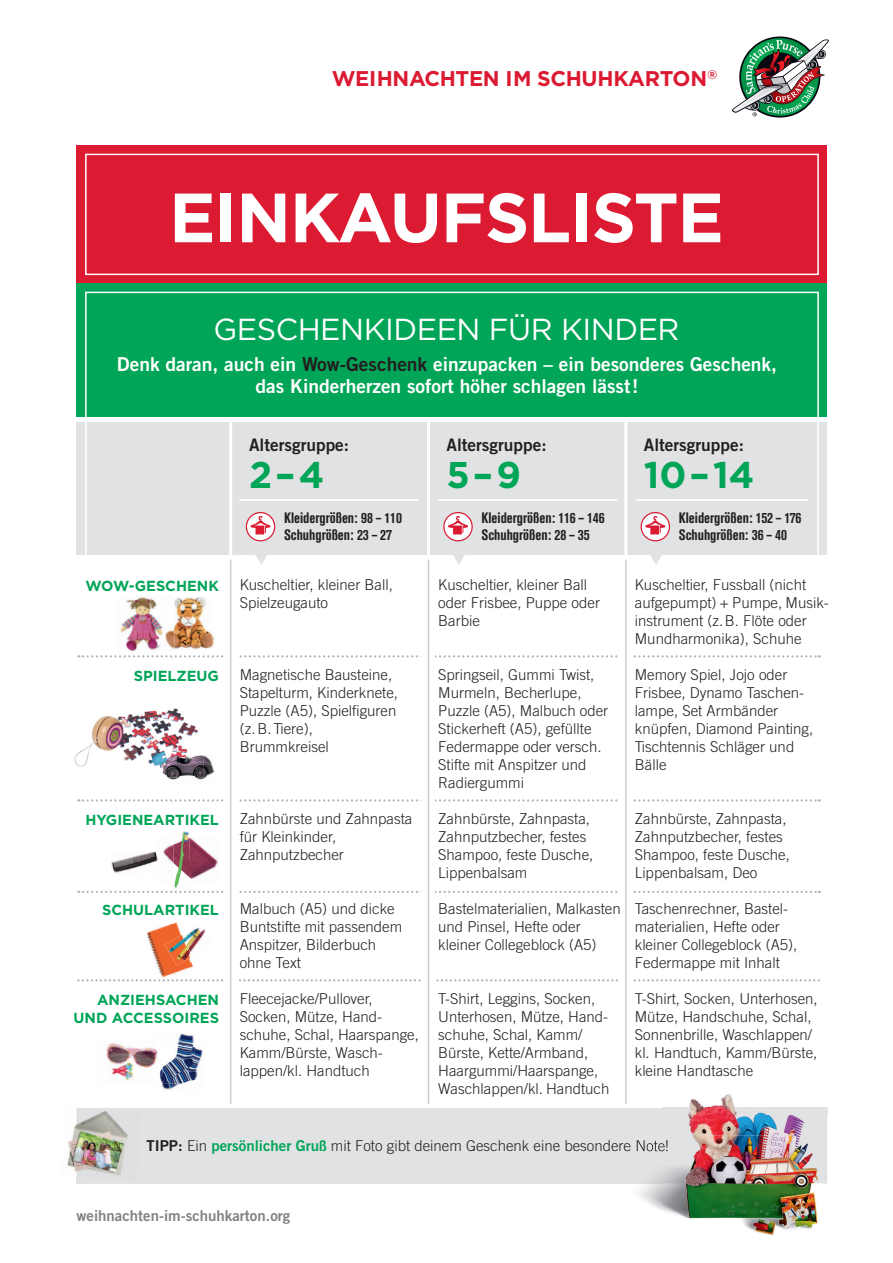
<style>
.page{position:relative;width:893px;height:1263px;background:#fff}
.page>*{position:absolute;margin:0;border:0;box-sizing:border-box;transform-origin:0 0}
.t1{font:700 69.45px "Gotham";letter-spacing:-.02em;color:#fff}
.t2{font:700 37.2px "Gotham";color:#00a557}
.t3{font:30.3px "Gotham";letter-spacing:-.015em;color:#fff}
.t4{font:700 21.3px "Gotham";letter-spacing:-.015em;color:#dc1a32}
.t5{font:19.2px/22.2px "Trade Gothic LT Std Bd 2";color:#fff;text-align:center}
.t6{font:17.25px "Trade Gothic LT Std Bd 2";color:#231f20}
.t7{font:300 15px/18px "Trade Gothic LT Std";color:#231f20}
.t8{font:700 condensed 15px/17.5px "Akzidenz Grotesk BE";color:#231f20}
.t9{font:15px "Trade Gothic LT Std Bd 2";color:#808285}
.t10{font:700 14.55px/18px "Gotham";color:#00a557;text-align:right}
.s1{color:#231f20}
.s2{font-family:"Trade Gothic LT Std Bd 2";font-weight:400}
.s3{font-family:"Trade Gothic LT Std Bd 2";font-weight:400;color:#00a557}
</style>
<div class="page">
<div style="left:77px;top:1114px;width:750px;height:69px;background:#e1e2e4"></div>
<img style="left:74px;top:708px;width:124px;height:59px">
<div style="left:77px;top:145px;width:750px;height:138px;background:#dc1a32"></div>
<div style="left:77px;top:422px;width:750px;height:133px;background:#e1e2e4"></div>
<svg style="left:78px;top:799px;width:742px;height:2px"></svg>
<svg style="left:78px;top:891px;width:742px;height:2px"></svg>
<svg style="left:77px;top:979px;width:743px;height:2px"></svg>
<svg style="left:78px;top:655px;width:742px;height:2px"></svg>
<div style="left:224px;top:651px;width:14px;height:9px;background:#fff"></div>
<div style="left:421px;top:651px;width:14px;height:9px;background:#fff"></div>
<div style="left:619px;top:651px;width:13px;height:9px;background:#fff"></div>
<div style="left:77px;top:283px;width:750px;height:134px;background:#00a557"></div>
<div style="left:85px;top:292px;width:734px;height:275px;border:2px solid #fff"></div>
<img style="left:732px;top:39px;width:97px;height:77px">
<hr style="left:229px;top:420px;width:3px;height:136px;background:#fff">
<hr style="left:427px;top:420px;width:3px;height:136px;background:#fff">
<hr style="left:624px;top:420px;width:3px;height:136px;background:#fff">
<hr style="left:240px;top:499px;width:179px;height:2px;background:#fff">
<svg style="left:246px;top:512px;width:29px;height:29px"></svg>
<svg style="left:443px;top:512px;width:30px;height:29px"></svg>
<svg style="left:641px;top:512px;width:29px;height:29px"></svg>
<div style="left:77px;top:1108px;width:750px;height:6px;background:#e1e2e4"></div>
<div style="left:224px;top:795px;width:14px;height:9px;background:#fff"></div>
<div style="left:421px;top:795px;width:14px;height:9px;background:#fff"></div>
<div style="left:619px;top:795px;width:14px;height:9px;background:#fff"></div>
<div style="left:224px;top:887px;width:14px;height:8px;background:#fff"></div>
<div style="left:422px;top:887px;width:13px;height:8px;background:#fff"></div>
<div style="left:619px;top:887px;width:13px;height:8px;background:#fff"></div>
<div style="left:224px;top:977px;width:14px;height:9px;background:#fff"></div>
<div style="left:422px;top:977px;width:13px;height:9px;background:#fff"></div>
<div style="left:619px;top:977px;width:14px;height:9px;background:#fff"></div>
<hr style="left:230px;top:560px;width:1px;height:544px;background:#cdced0">
<hr style="left:428px;top:560px;width:1px;height:544px;background:#cdced0">
<hr style="left:625px;top:560px;width:2px;height:544px;background:#cdced0">
<hr style="left:438px;top:499px;width:179px;height:2px;background:#fff">
<hr style="left:636px;top:499px;width:172px;height:2px;background:#fff">
<div style="left:85px;top:154px;width:734px;height:121px;border:2px solid #fff"></div>
<img style="left:628px;top:1140px;width:34px;height:43px">
<img style="left:662px;top:1094px;width:166px;height:90px">
<img style="left:662px;top:1108px;width:165px;height:75px">
<img style="left:662px;top:1135px;width:162px;height:104px">
<img style="left:662px;top:1140px;width:5px;height:14px">
<img style="left:167px;top:755px;width:48px;height:25px">
<img style="left:160px;top:749px;width:44px;height:28px">
<img style="left:163px;top:837px;width:55px;height:42px">
<img style="left:174px;top:832px;width:16px;height:57px">
<img style="left:173px;top:836px;width:17px;height:48px">
<img style="left:112px;top:852px;width:46px;height:21px">
<img style="left:162px;top:1048px;width:41px;height:42px">
<img style="left:177px;top:1033px;width:17px;height:12px">
<img style="left:161px;top:1045px;width:34px;height:39px">
<img style="left:106px;top:1043px;width:52px;height:38px">
<img style="left:159px;top:1070px;width:2px;height:10px">
<img style="left:161px;top:1045px;width:2px;height:37px">
<img style="left:67px;top:1108px;width:10px;height:69px">
<img style="left:77px;top:1111px;width:51px;height:64px">
<img style="left:175px;top:597px;width:40px;height:53px">
<img style="left:146px;top:922px;width:48px;height:58px">
<img style="left:186px;top:923px;width:20px;height:34px">
<img style="left:165px;top:933px;width:26px;height:33px">
<img style="left:120px;top:597px;width:43px;height:54px">
<img style="left:165px;top:600px;width:10px;height:49px">
<svg style="left:254px;top:564px;width:15px;height:1px"></svg>
<svg style="left:452px;top:564px;width:15px;height:1px"></svg>
<svg style="left:649px;top:564px;width:15px;height:1px"></svg>
<h3 class="t4" style="left:332px;top:65px;width:387px">WEIHNACHTEN IM SCHUHKARTON<sup>®</sup></h3>
<h1 class="t1" style="left:169px;top:172px;width:556px">EINKAUFSLISTE</h1>
<h3 class="t3" style="left:213px;top:310px;width:468px">GESCHENKIDEEN FÜR KINDER</h3>
<p class="t5" style="left:117px;top:352px;width:662px">Denk daran, auch ein <span class="s1">Wow-Geschenk</span> einzupacken – ein besonderes Geschenk, das Kinderherzen sofort höher schlagen lässt!</p>
<p class="t6" style="left:249px;top:434px;width:102px">Altersgruppe:</p>
<h2 class="t2" style="left:249px;top:450px;width:77px">2 – 4</h2>
<h2 class="t2" style="left:446px;top:450px;width:76px">5 – 9</h2>
<h2 class="t2" style="left:644px;top:450px;width:112px">10 – 14</h2>
<p class="t6" style="left:446px;top:434px;width:102px">Altersgruppe:</p>
<p class="t6" style="left:644px;top:434px;width:102px">Altersgruppe:</p>
<p class="t8" style="left:284px;top:509px;width:120px">Kleidergrößen: 98 – 110<br>Schuhgrößen: 23 – 27</p>
<p class="t8" style="left:481px;top:509px;width:125px">Kleidergrößen: 116 – 146<br>Schuhgrößen: 28 – 35</p>
<p class="t8" style="left:679px;top:509px;width:124px">Kleidergrößen: 152 – 176<br>Schuhgrößen: 36 – 40</p>
<p class="t10" style="left:86px;top:576px;width:135px">WOW-GESCHENK</p>
<p class="t10" style="left:134px;top:666px;width:87px">SPIELZEUG</p>
<p class="t10" style="left:85px;top:810px;width:135px">HYGIENEARTIKEL</p>
<p class="t10" style="left:102px;top:900px;width:118px">SCHULARTIKEL</p>
<p class="t10" style="left:74px;top:990px;width:147px">ANZIEHSACHEN<br>UND ACCESSOIRES</p>
<p class="t7" style="left:240px;top:575px;width:155px">Kuscheltier, kleiner Ball,<br>Spielzeugauto</p>
<p class="t7" style="left:240px;top:665px;width:160px">Magnetische Bausteine,<br>Stapelturm, Kinderknete,<br>Puzzle (A5), Spielfiguren (z.B. Tiere),<br>Brummkreisel</p>
<p class="t7" style="left:240px;top:809px;width:174px">Zahnbürste und Zahnpasta für Kleinkinder,<br>Zahnputzbecher</p>
<p class="t7" style="left:240px;top:899px;width:164px">Malbuch (A5) und dicke<br>Buntstifte mit passendem<br>Anspitzer, Bilderbuch ohne Text</p>
<p class="t7" style="left:240px;top:989px;width:181px">Fleecejacke/Pullover,<br>Socken, Mütze, Hand&shy;schuhe, Schal, Haarspange,<br>Kamm/Bürste, Wasch&shy;lappen/kl. Handtuch</p>
<p class="t7" style="left:438px;top:575px;width:163px">Kuscheltier, kleiner Ball oder Frisbee, Puppe oder<br>Barbie</p>
<p class="t7" style="left:438px;top:665px;width:172px">Springseil, Gummi Twist,<br>Murmeln, Becherlupe,<br>Puzzle (A5), Malbuch oder<br>Stickerheft (A5), gefüllte<br>Federmappe oder versch.<br>Stifte mit Anspitzer und<br>Radiergummi</p>
<p class="t7" style="left:438px;top:809px;width:157px">Zahnbürste, Zahnpasta,<br>Zahnputzbecher, festes<br>Shampoo, feste Dusche,<br>Lippenbalsam</p>
<p class="t7" style="left:438px;top:899px;width:184px">Bastelmaterialien, Malkasten und Pinsel, Hefte oder kleiner Collegeblock (A5)</p>
<p class="t7" style="left:438px;top:989px;width:173px">T-Shirt, Leggins, Socken,<br>Unterhosen, Mütze, Hand&shy;schuhe, Schal, Kamm/<br>Bürste, Kette/Armband,<br>Haargummi/Haarspange,<br>Waschlappen/kl. Handtuch</p>
<p class="t7" style="left:635px;top:575px;width:196px">Kuscheltier, Fussball (nicht aufgepumpt) + Pumpe, Musik&shy;instrument (z.B. Flöte oder<br>Mundharmonika), Schuhe</p>
<p class="t7" style="left:635px;top:665px;width:180px">Memory Spiel, Jojo oder<br>Frisbee, Dynamo Taschen&shy;lampe, Set Armbänder knüpfen, Diamond Painting,<br>Tischtennis Schläger und<br>Bälle</p>
<p class="t7" style="left:635px;top:809px;width:157px">Zahnbürste, Zahnpasta,<br>Zahnputzbecher, festes<br>Shampoo, feste Dusche,<br>Lippenbalsam, Deo</p>
<p class="t7" style="left:635px;top:899px;width:164px">Taschenrechner, Bastel&shy;materialien, Hefte oder kleiner Collegeblock (A5),<br>Federmappe mit Inhalt</p>
<p class="t7" style="left:635px;top:989px;width:184px">T-Shirt, Socken, Unterhosen,<br>Mütze, Handschuhe, Schal,<br>Sonnenbrille, Waschlappen/ kl. Handtuch, Kamm/Bürste, kleine Handtasche</p>
<p class="t7" style="left:146px;top:1136px;width:524px"><span class="s2">TIPP:</span> Ein <span class="s3">persönlicher Gruß</span> mit Foto gibt deinem Geschenk eine besondere Note!</p>
<p class="t9" style="left:77px;top:1206px;width:215px">weihnachten-im-schuhkarton.org</p>
</div>
